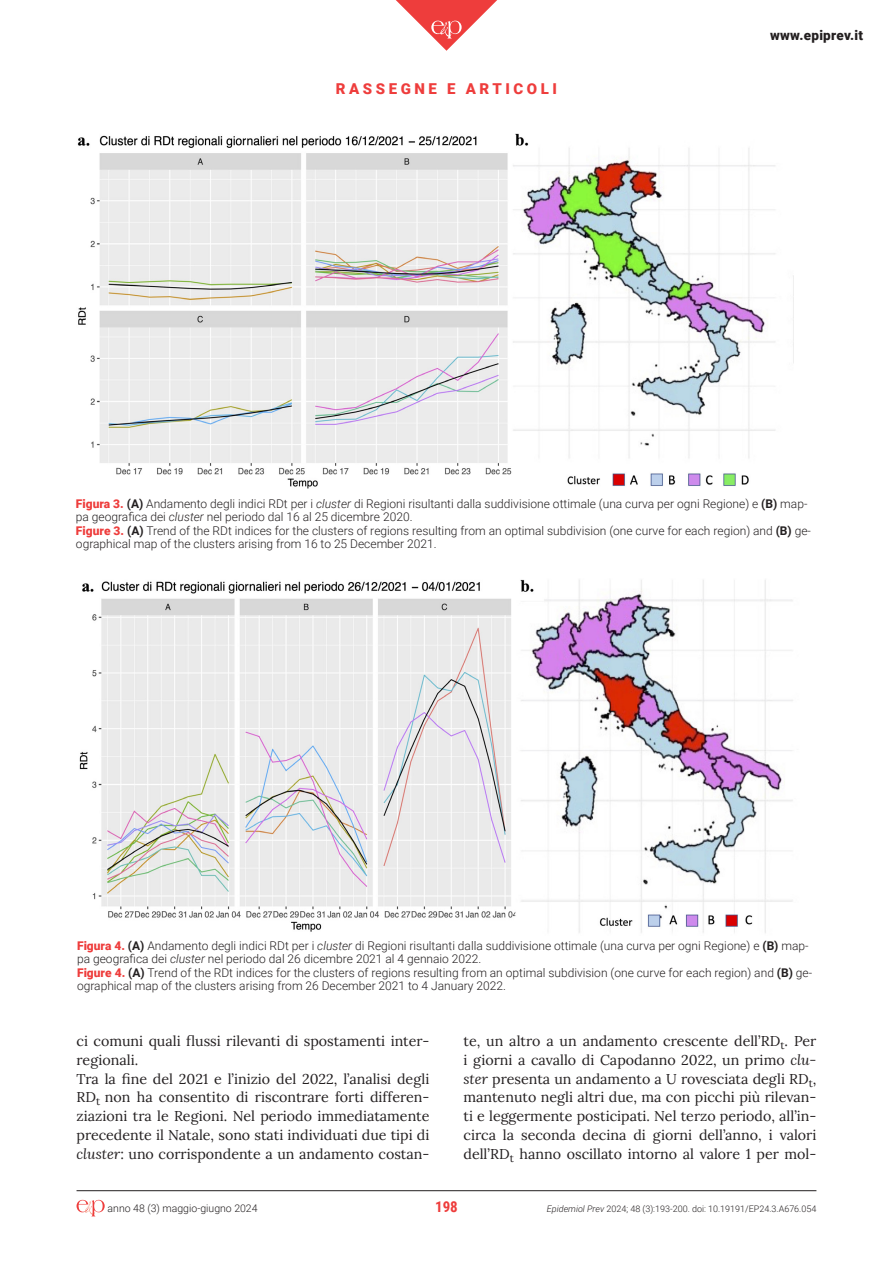
<style>
.page{position:relative;width:893px;height:1263px;background:#fff}
.page>*{position:absolute;margin:0;border:0;box-sizing:border-box;transform-origin:0 0}
.t1{font:900 15px "Roboto";letter-spacing:.235em;color:#ee3d3c}
.t2{font:700 15px "Roboto Condensed";color:#ee3d3c}
._00_TESTO{font:14.25px/18.8px "Lora";color:#231f20;text-align:justify}
.t3{font:900 13.5px "Roboto";letter-spacing:.02em;color:#231f20}
._03_Dida{font:300 12px/13.5px "Roboto";color:#231f20}
.t4{font:300 10.5px "Roboto";color:#231f20}
.t5{font:300 9px "Roboto";color:#231f20}
.s1{font-weight:900;color:#ee3d3c}
.s2{font-weight:700}
.s3{font-style:italic}
</style>
<div class="page">
<hr style="left:77px;top:1190px;width:739px;height:1px;background:#231f20">
<svg style="left:77px;top:1200px;width:28px;height:16px"></svg>
<svg style="left:396px;top:0;width:101px;height:51px"></svg>
<img style="left:77px;top:133px;width:717px;height:356px">
<img style="left:79px;top:579px;width:714px;height:354px">
<p class="t1" style="left:336px;top:78px;width:223px">RASSEGNE E ARTICOLI</p>
<p class="t3" style="left:770px;top:26px;width:95px">www.epiprev.it</p>
<p class="_03_Dida" style="left:76px;top:496px;width:733px"><span class="s1">Figura 3.</span> <span class="s2">(A)</span> Andamento degli indici RDt per i <span class="s3">cluster</span> di Regioni risultanti dalla suddivisione ottimale (una curva per ogni Regione) e <span class="s2">(B)</span> map&shy;pa geografica dei <span class="s3">cluster</span> nel periodo dal 16 al 25 dicembre 2020.</p>
<p class="_03_Dida" style="left:76px;top:523px;width:737px"><span class="s1">Figure 3.</span> <span class="s2">(A)</span> Trend of the RDt indices for the clusters of regions resulting from an optimal subdivision (one curve for each region) and <span class="s2">(B)</span> ge&shy;ographical map of the clusters arising from 16 to 25 December 2021.</p>
<p class="_03_Dida" style="left:77px;top:938px;width:733px"><span class="s1">Figura 4.</span> <span class="s2">(A)</span> Andamento degli indici RDt per i <span class="s3">cluster</span> di Regioni risultanti dalla suddivisione ottimale (una curva per ogni Regione) e <span class="s2">(B)</span> map&shy;pa geografica dei <span class="s3">cluster</span> nel periodo dal 26 dicembre 2021 al 4 gennaio 2022.</p>
<p class="_03_Dida" style="left:77px;top:965px;width:737px"><span class="s1">Figure 4.</span> <span class="s2">(A)</span> Trend of the RDt indices for the clusters of regions resulting from an optimal subdivision (one curve for each region) and <span class="s2">(B)</span> ge&shy;ographical map of the clusters arising from 26 December 2021 to 4 January 2022.</p>
<p class="_00_TESTO" style="left:77px;top:1031px;width:354px">ci comuni quali flussi rilevanti di spostamenti inter&shy;regionali.</p>
<p class="_00_TESTO" style="left:77px;top:1068px;width:354px">Tra la fine del 2021 e l’inizio del 2022, l’analisi degli RD<sub>t</sub> non ha consentito di riscontrare forti differen&shy;ziazioni tra le Regioni. Nel periodo immediatamente precedente il Natale, sono stati individuati due tipi di <span class="s3">cluster</span>: uno corrispondente a un andamento costan-</p>
<p class="_00_TESTO" style="left:463px;top:1031px;width:354px">te, un altro a un andamento crescente dell’RD<sub>t</sub>. Per i giorni a cavallo di Capodanno 2022, un primo <span class="s3">clu&shy;ster</span> presenta un andamento a U rovesciata degli RD<sub>t</sub>, mantenuto negli altri due, ma con picchi più rilevan&shy;ti e leggermente posticipati. Nel terzo periodo, all’in&shy;circa la seconda decina di giorni dell’anno, i valori dell’RD<sub>t</sub> hanno oscillato intorno al valore 1 per mol-</p>
<p class="t4" style="left:108px;top:1201px;width:151px">anno 48 (3) maggio-giugno 2024</p>
<p class="t2" style="left:435px;top:1196px;width:24px">198</p>
<p class="t5" style="left:547px;top:1202px;width:271px"><span class="s3">Epidemiol Prev</span> 2024; 48 (3):193-200. doi: 10.19191/EP24.3.A676.054</p>
</div>
